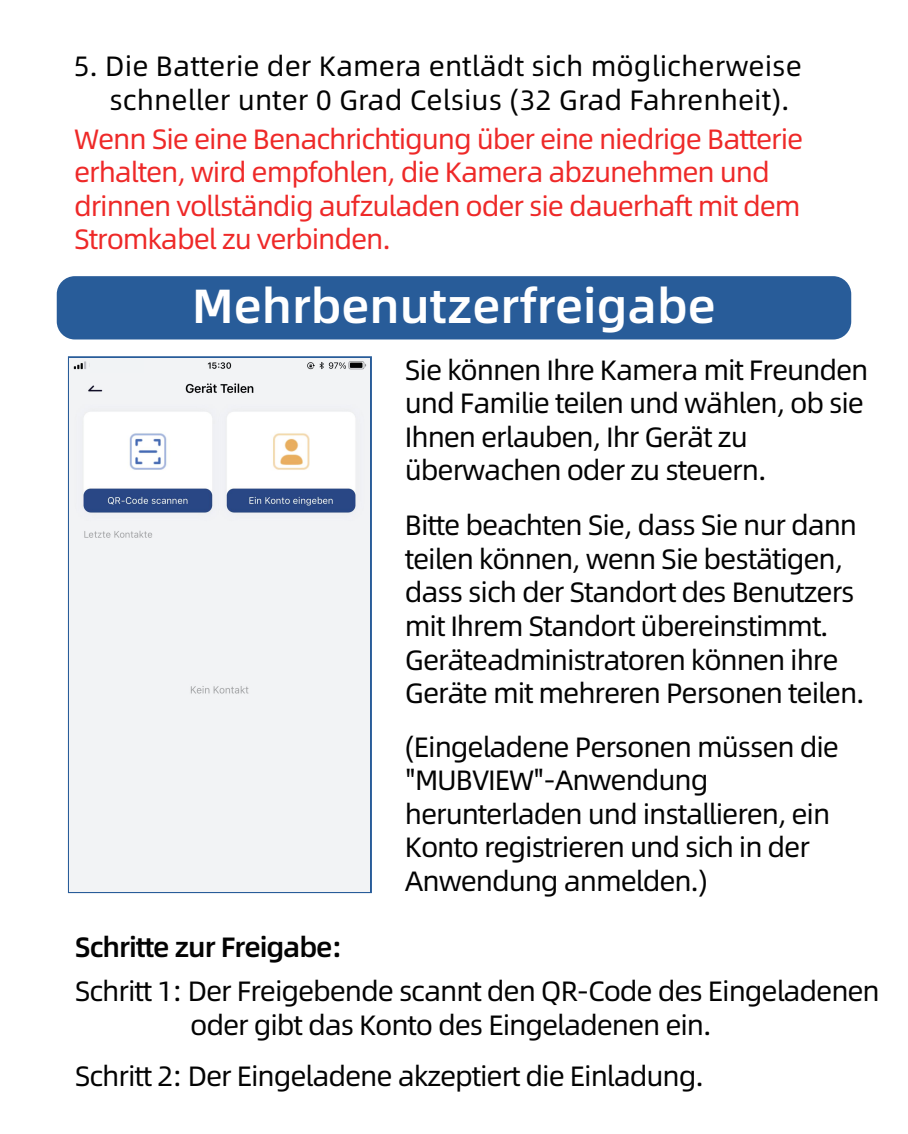
<style>
.page{position:relative;width:908px;height:1134px;background:#fff}
.page>*{position:absolute;margin:0;border:0;box-sizing:border-box;transform-origin:0 0}
.t1{font:500 48px "Alibaba Sans";color:#fff}
.t2{font:28px/33.6px "Alibaba Sans Thai";letter-spacing:-.04em;color:#030303}
.t3{font:28px/33.6px "Alibaba Sans Thai";letter-spacing:-.04em;color:#ee2928}
.t4{font:28px/34px "Alibaba Sans";color:#030303}
.t5{font:500 28px "Alibaba Sans Thai";letter-spacing:-.04em;color:#030303}
</style>
<div class="page">
<div style="left:57px;top:276px;width:793px;height:63px;background:#285c99;border-radius:18px"></div>
<div style="left:68px;top:356px;width:304px;height:537px;border:4px solid #285c99"></div>
<img style="left:70px;top:358px;width:300px;height:533px">
<div style="left:90px;top:360px;width:54px;height:13px;background:#f1f3f5"></div>
<p class="t4" style="left:109px;top:47px;width:693px;text-indent:-36px">5. Die Batterie der Kamera entlädt sich möglicherweise schneller unter 0 Grad Celsius (32 Grad Fahrenheit).</p>
<p class="t3" style="left:74px;top:123px;width:730px">Wenn Sie eine Benachrichtigung über eine niedrige Batterie erhalten, wird empfohlen, die Kamera abzunehmen und drinnen vollständig aufzuladen oder sie dauerhaft mit dem Stromkabel zu verbinden.</p>
<h1 class="t1" style="left:192px;top:269px;width:525px">Mehrbenutzerfreigabe</h1>
<p class="t5" style="left:75px;top:927px;width:269px">Schritte zur Freigabe:</p>
<p class="t2" style="left:405px;top:354px;width:465px">Sie können Ihre Kamera mit Freunden und Familie teilen und wählen, ob sie<br>Ihnen erlauben, Ihr Gerät zu überwachen oder zu steuern.</p>
<p class="t2" style="left:405px;top:509px;width:461px">Bitte beachten Sie, dass Sie nur dann teilen können, wenn Sie bestätigen, dass sich der Standort des Benutzers mit Ihrem Standort übereinstimmt.<br>Geräteadministratoren können ihre Geräte mit mehreren Personen teilen.</p>
<p class="t2" style="left:405px;top:731px;width:435px">(Eingeladene Personen müssen die "MUBVIEW"-Anwendung herunterladen und installieren, ein<br>Konto registrieren und sich in der<br>Anwendung anmelden.)</p>
<p class="t2" style="left:190px;top:975px;width:690px;text-indent:-115px">Schritt 1: Der Freigebende scannt den QR-Code des Eingeladenen oder gibt das Konto des Eingeladenen ein.</p>
<p class="t2" style="left:75px;top:1061px;width:630px">Schritt 2: Der Eingeladene akzeptiert die Einladung.</p>
</div>
